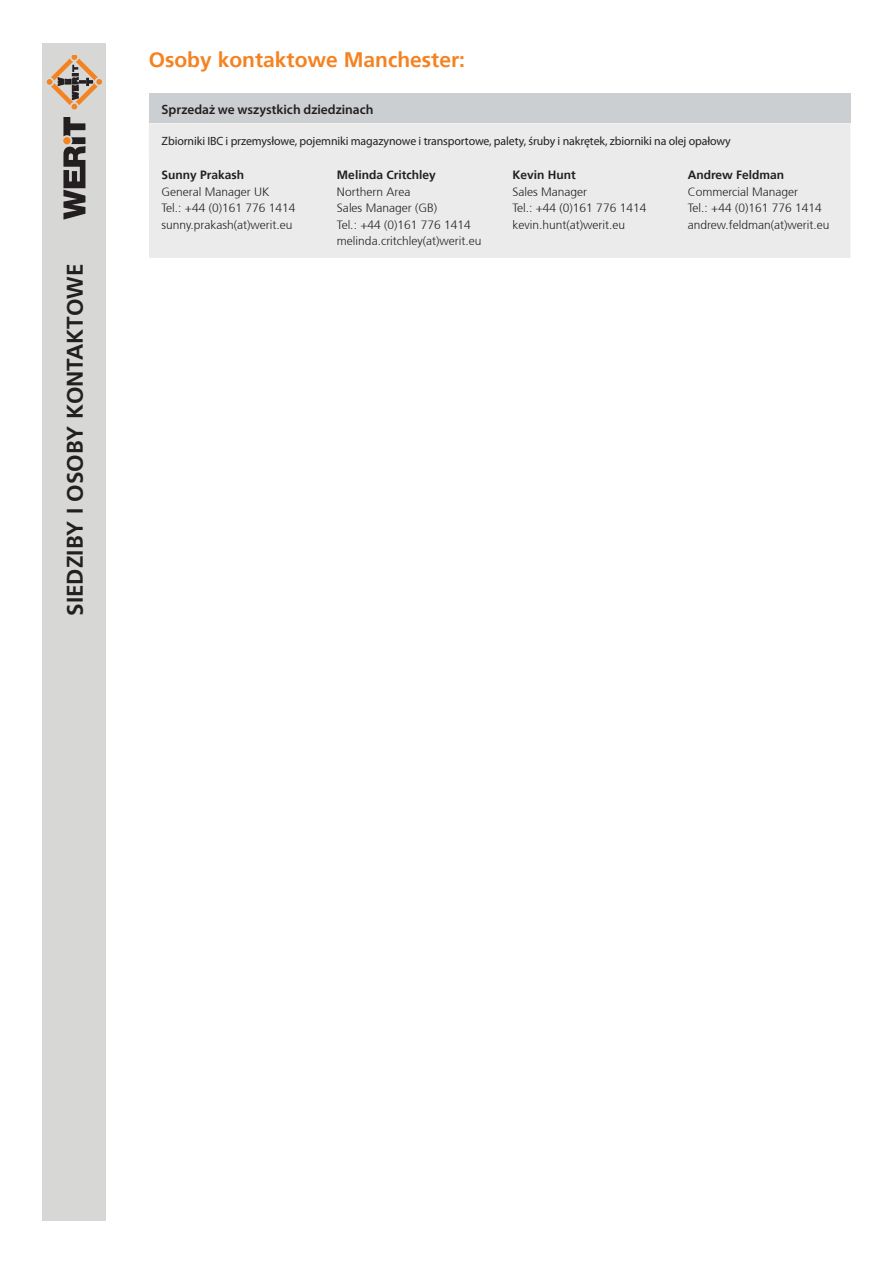
<style>
.page{position:relative;width:893px;height:1263px;background:#fff}
.page>*{position:absolute;margin:0;border:0;box-sizing:border-box;transform-origin:0 0}
.t1{font:700 22.5px "Frutiger 65";color:#231f20}
.t2{font:700 21px "Frutiger 65";color:#f58220}
.t3{font:600 13.5px "Myriad Pro";color:#231f20}
.t4{font:300 12px/16.5px "Frutiger 45";color:#231f20}
.t5{font:12px "Myriad Pro";letter-spacing:-.01em;color:#231f20}
.t6{font:700 12px "Frutiger 65";color:#231f20}
</style>
<div class="page">
<div style="left:43px;top:43px;width:63px;height:1177px;background:#d7d7d5"></div>
<svg style="left:63px;top:117px;width:22px;height:103px"></svg>
<div style="left:63px;top:137px;width:8px;height:7px;background:#f58220;border-radius:50%"></div>
<svg style="left:47px;top:56px;width:55px;height:54px"></svg>
<div style="left:149px;top:94px;width:701px;height:29px;background:#cccfd1"></div>
<div style="left:149px;top:123px;width:701px;height:135px;background:#ebebec"></div>
<div style="left:149px;top:157px;width:175px;height:101px;background:#ebebec"></div>
<h1 class="t1" style="left:62px;top:616px;width:354px;rotate:-90deg">SIEDZIBY I OSOBY KONTAKTOWE</h1>
<h2 class="t2" style="left:149px;top:47px;width:318px">Osoby kontaktowe Manchester:</h2>
<p class="t3" style="left:162px;top:100px;width:214px">Sprzedaż we wszystkich dziedzinach</p>
<p class="t5" style="left:162px;top:133px;width:571px">Zbiorniki IBC i przemysłowe, pojemniki magazynowe i transportowe, palety, śruby i nakrętek, zbiorniki na olej opałowy</p>
<p class="t6" style="left:162px;top:168px;width:84px">Sunny Prakash</p>
<p class="t4" style="left:162px;top:183px;width:135px">General Manager UK<br>Tel.: +44 (0)161 776 1414 sunny.prakash(at)werit.eu</p>
<p class="t6" style="left:337px;top:168px;width:100px">Melinda Critchley</p>
<p class="t4" style="left:337px;top:183px;width:146px">Northern Area<br>Sales Manager (GB)<br>Tel.: +44 (0)161 776 1414 melinda.critchley(at)werit.eu</p>
<p class="t6" style="left:688px;top:168px;width:98px">Andrew Feldman</p>
<p class="t4" style="left:688px;top:183px;width:143px">Commercial Manager<br>Tel.: +44 (0)161 776 1414 andrew.feldman(at)werit.eu</p>
<p class="t6" style="left:512px;top:168px;width:65px">Kevin Hunt</p>
<p class="t4" style="left:512px;top:183px;width:135px">Sales Manager<br>Tel.: +44 (0)161 776 1414 kevin.hunt(at)werit.eu</p>
</div>
